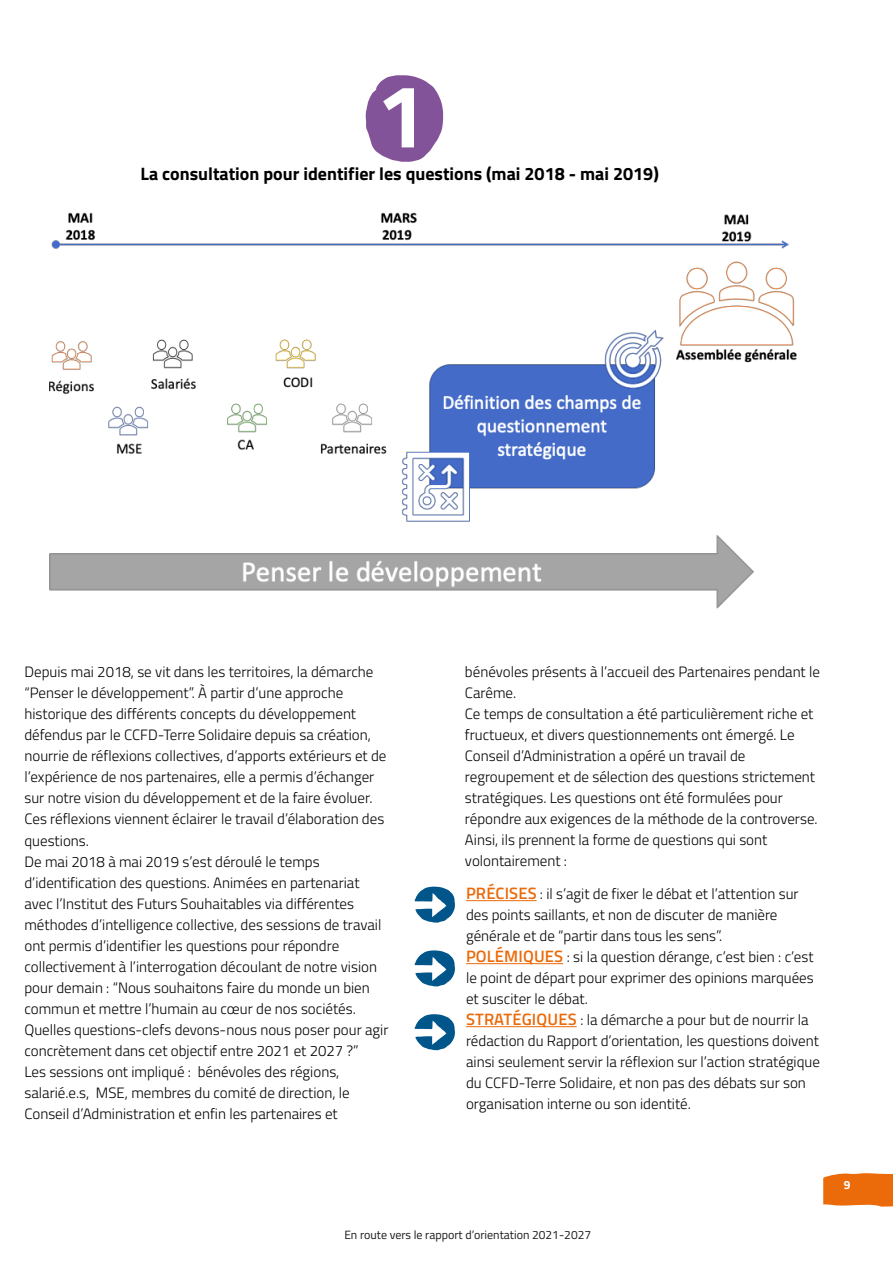
<style>
.page{position:relative;width:893px;height:1263px;background:#fff}
.page>*{position:absolute;margin:0;border:0;box-sizing:border-box;transform-origin:0 0}
.t1{font:700 89.55px "Titillium Web";color:#fff}
.t2{font:700 18px "Titillium Web";color:#000}
.t3{font:300 15px/21px "Titillium Web";color:#000}
.t4{font:12px "Titillium Web";color:#1a1a1a}
.t5{font:700 12px "Titillium Web";color:#fff}
.s1{font-weight:600;font-size:16.5px;color:#eb6a0a}
</style>
<div class="page">
<svg style="left:823px;top:1173px;width:70px;height:33px;background:#ec7218"></svg>
<img style="left:50px;top:212px;width:747px;height:396px">
<svg style="left:415px;top:886px;width:40px;height:37px"></svg>
<svg style="left:415px;top:950px;width:40px;height:36px"></svg>
<svg style="left:415px;top:1014px;width:40px;height:36px"></svg>
<svg style="left:366px;top:75px;width:77px;height:87px"></svg>
<hr style="left:466px;top:900px;width:71px;height:1px;background:#eb6a0a">
<hr style="left:466px;top:963px;width:97px;height:1px;background:#eb6a0a">
<hr style="left:466px;top:1026px;width:111px;height:1px;background:#eb6a0a">
<h1 class="t1" style="left:377px;top:48px;width:52px">1</h1>
<p class="t2" style="left:141px;top:160px;width:520px">La consultation pour identifier les questions (mai 2018 - mai 2019)</p>
<p class="t3" style="left:24px;top:661px;width:365px">Depuis mai 2018, se vit dans les territoires, la démarche “Penser le développement”. À partir d’une approche historique des différents concepts du développement défendus par le CCFD-Terre Solidaire depuis sa création, nourrie de réflexions collectives, d’apports extérieurs et de l’expérience de nos partenaires, elle a permis d’échanger sur notre vision du développement et de la faire évoluer.<br>Ces réflexions viennent éclairer le travail d’élaboration des questions.<br>De mai 2018 à mai 2019 s’est déroulé le temps d’identification des questions. Animées en partenariat avec l’Institut des Futurs Souhaitables via différentes méthodes d’intelligence collective, des sessions de travail ont permis d’identifier les questions pour répondre collectivement à l’interrogation découlant de notre vision pour demain : “Nous souhaitons faire du monde un bien commun et mettre l’humain au cœur de nos sociétés.<br>Quelles questions-clefs devons-nous nous poser pour agir concrètement dans cet objectif entre 2021 et 2027 ?”<br>Les sessions ont impliqué : bénévoles des régions, salarié.e.s, MSE, membres du comité de direction, le Conseil d’Administration et enfin les partenaires et</p>
<p class="t3" style="left:465px;top:661px;width:356px">bénévoles présents à l’accueil des Partenaires pendant le Carême.<br>Ce temps de consultation a été particulièrement riche et fructueux, et divers questionnements ont émergé. Le Conseil d’Administration a opéré un travail de regroupement et de sélection des questions strictement stratégiques. Les questions ont été formulées pour répondre aux exigences de la méthode de la controverse.<br>Ainsi, ils prennent la forme de questions qui sont volontairement :</p>
<p class="t3" style="left:466px;top:883px;width:355px"><span class="s1">PRÉCISES</span> : il s’agit de fixer le débat et l’attention sur des points saillants, et non de discuter de manière générale et de “partir dans tous les sens”.<br><span class="s1">POLÉMIQUES</span> : si la question dérange, c’est bien : c’est le point de départ pour exprimer des opinions marquées et susciter le débat.<br><span class="s1">STRATÉGIQUES</span> : la démarche a pour but de nourrir la rédaction du Rapport d’orientation, les questions doivent ainsi seulement servir la réflexion sur l’action stratégique du CCFD-Terre Solidaire, et non pas des débats sur son organisation interne ou son identité.</p>
<p class="t4" style="left:344px;top:1226px;width:248px">En route vers le rapport d’orientation 2021-2027</p>
<p class="t5" style="left:844px;top:1175px;width:8px">9</p>
</div>
